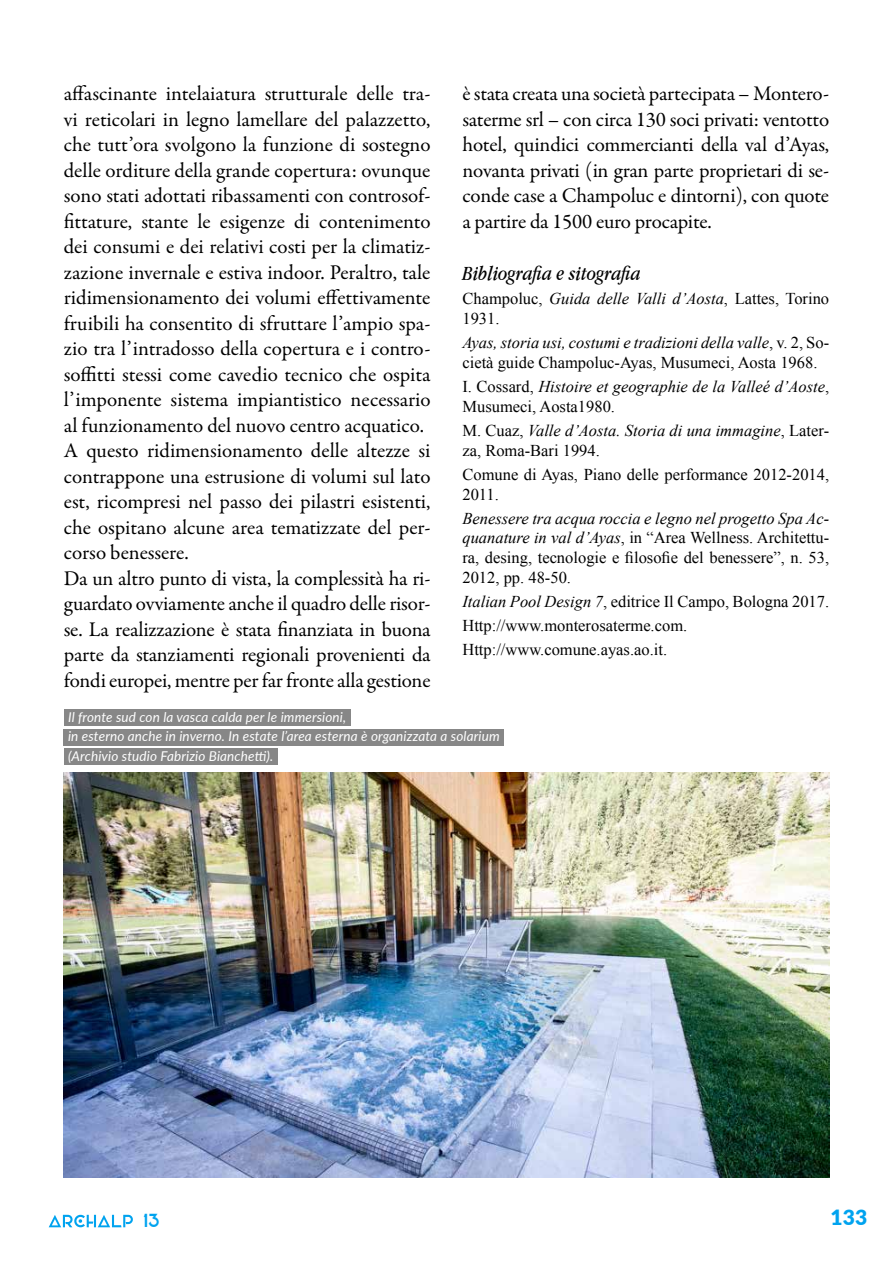
<style>
.page{position:relative;width:893px;height:1263px;background:#fff}
.page>*{position:absolute;margin:0;border:0;box-sizing:border-box;transform-origin:0 0}
.t1{font:21px/25.5px "Garamond Premr Pro";letter-spacing:-.005em;color:#000}
.t2{font:italic 21px "Apple Garamond";color:#000}
.t3{font:900 21px "Lato";color:#00a3ef}
.t4{font:18px "Elianto";color:#00a3ef}
.t5{font:16.5px/19.8px "Times New Roman";color:#000}
.t6{font:italic 16.5px/19.8px "Times New Roman";color:#000}
.t7{font:italic 13.5px/19.5px "Lato";letter-spacing:.01em;color:#fff}
.s1{font-style:italic}
.s2{font-style:normal}
</style>
<div class="page">
<svg style="left:49px;top:1215px;width:84px;height:12px"></svg>
<img style="left:64px;top:773px;width:765px;height:405px">
<div style="left:64px;top:710px;width:286px;height:16px;background:#878787"></div>
<div style="left:64px;top:729px;width:440px;height:16px;background:#878787"></div>
<div style="left:64px;top:749px;width:214px;height:16px;background:#878787"></div>
<p class="t1" style="left:64px;top:81px;width:368px">affascinante intelaiatura strutturale delle tra&shy;vi reticolari in legno lamellare del palazzetto, che tutt’ora svolgono la funzione di sostegno delle orditure della grande copertura: ovunque sono stati adottati ribassamenti con controsof&shy;fittature, stante le esigenze di contenimento dei consumi e dei relativi costi per la climatiz&shy;zazione invernale e estiva indoor. Peraltro, tale ridimensionamento dei volumi effettivamente fruibili ha consentito di sfruttare l’ampio spa&shy;zio tra l’intradosso della copertura e i contro&shy;soffitti stessi come cavedio tecnico che ospita l’imponente sistema impiantistico necessario al funzionamento del nuovo centro acquatico.<br>A questo ridimensionamento delle altezze si contrappone una estrusione di volumi sul lato est, ricompresi nel passo dei pilastri esistenti, che ospitano alcune area tematizzate del per&shy;corso benessere.<br>Da un altro punto di vista, la complessità ha ri&shy;guardato ovviamente anche il quadro delle risor&shy;se. La realizzazione è stata finanziata in buona parte da stanziamenti regionali provenienti da fondi europei, mentre per far fronte alla gestione</p>
<p class="t1" style="left:462px;top:81px;width:368px;text-align:justify">è stata creata una società partecipata – Montero&shy;saterme srl – con circa 130 soci privati: ventotto hotel, quindici commercianti della val d’Ayas, novanta privati (in gran parte proprietari di se&shy;conde case a Champoluc e dintorni), con quote a partire da 1500 euro procapite.</p>
<p class="t2" style="left:462px;top:261px;width:180px">Bibliografia e sitografia</p>
<p class="t5" style="left:462px;top:289px;width:368px">Champoluc, <span class="s1">Guida delle Valli d’Aosta</span>, Lattes, Torino<br>1931.</p>
<p class="t5" style="left:462px;top:332px;width:368px"><span class="s1">Ayas, storia usi, costumi e tradizioni della valle</span>, v. 2, So&shy;cietà guide Champoluc-Ayas, Musumeci, Aosta 1968.</p>
<p class="t6" style="left:462px;top:376px;width:368px"><span class="s2">I. Cossard,</span> Histoire et geographie de la Valleé d’Aoste<span class="s2">,<br>Musumeci, Aosta1980.</span></p>
<p class="t6" style="left:462px;top:420px;width:368px"><span class="s2">M. Cuaz,</span> Valle d’Aosta. Storia di una immagine<span class="s2">, Later&shy;za, Roma-Bari 1994.</span></p>
<p class="t5" style="left:462px;top:464px;width:368px">Comune di Ayas, Piano delle performance 2012-2014,<br>2011.</p>
<p class="t5" style="left:462px;top:508px;width:368px;text-align:justify"><span class="s1">Benessere tra acqua roccia e legno nel progetto Spa Ac&shy;quanature in val d’Ayas</span>, in “Area Wellness. Architettu&shy;ra, desing, tecnologie e filosofie del benessere”, n. 53, 2012, pp. 48-50.</p>
<p class="t5" style="left:462px;top:589px;width:368px;line-height:24px"><span class="s1">Italian Pool Design 7</span>, editrice Il Campo, Bologna 2017.<br>Http://www.monterosaterme.com.<br>Http://www.comune.ayas.ao.it.</p>
<p class="t7" style="left:68px;top:706px;width:433px">Il fronte sud con la vasca calda per le immersioni,<br>in esterno anche in inverno. In estate l’area esterna è organizzata a solarium (Archivio studio Fabrizio Bianchetti).</p>
<p class="t4" style="left:143px;top:1210px;width:18px">13</p>
<p class="t3" style="left:830px;top:1201px;width:38px">133</p>
</div>
